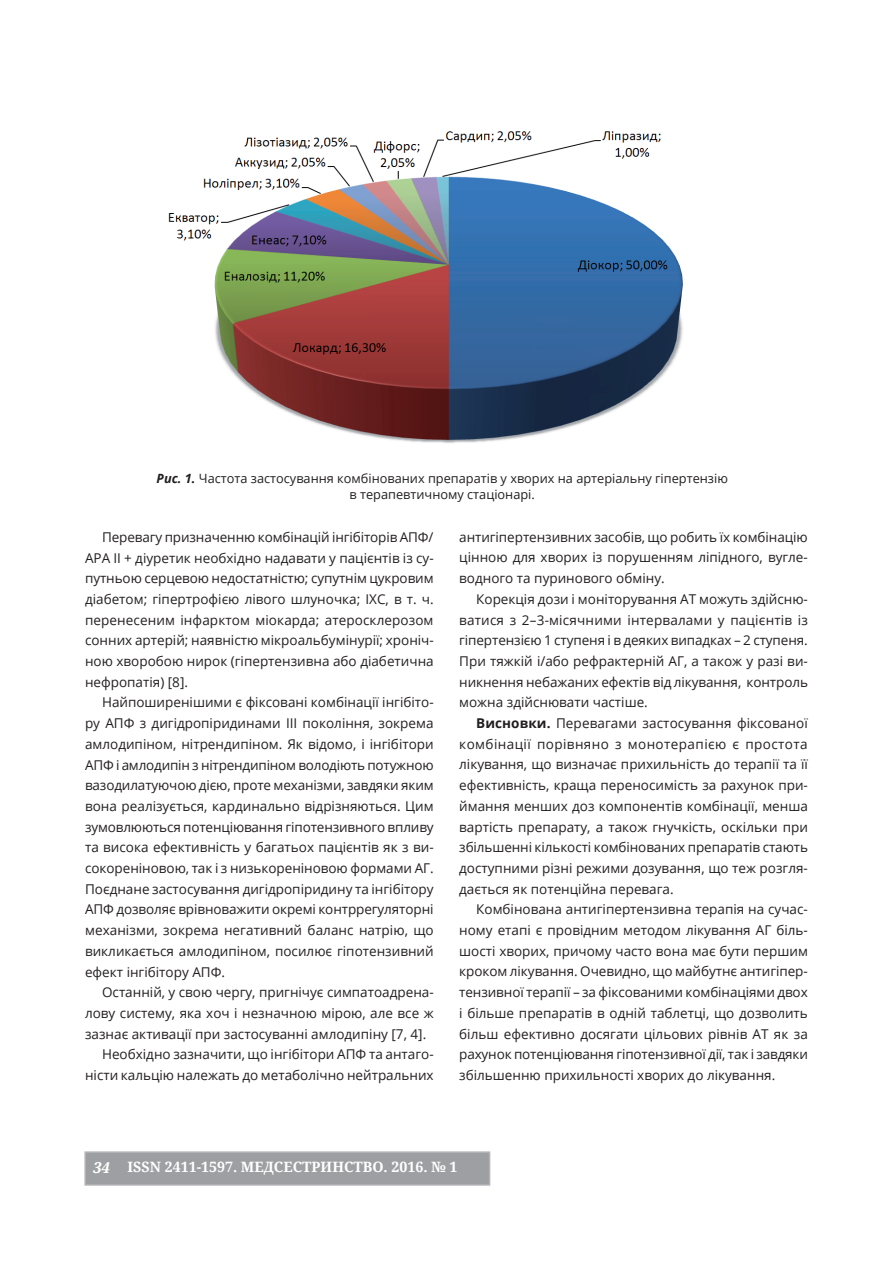
<style>
.page{position:relative;width:893px;height:1263px;background:#fff}
.page>*{position:absolute;margin:0;border:0;box-sizing:border-box;transform-origin:0 0}
.t1{font:700 14.25px "Noto Serif";color:#fff}
.t2{font:13.5px/20.7px "Open Sans";color:#231f20;text-align:justify}
.t3{font:12.75px/15.3px "Open Sans";color:#231f20;text-align:center}
.s1{font-weight:700;font-style:italic}
.s2{font-weight:700}
.s3{font-style:italic;font-size:15px}
</style>
<div class="page">
<div style="left:84px;top:1151px;width:406px;height:35px;background:#9d9fa2;border:2px solid #b2b3b7"></div>
<img style="left:168px;top:131px;width:515px;height:312px">
<p class="t3" style="left:157px;top:471px;width:573px"><span class="s1">Рис. 1.</span> Частота застосування комбінованих препаратів у хворих на артеріальну гіпертензію в терапевтичному стаціонарі.</p>
<p class="t2" style="left:85px;top:526px;width:350px;text-indent:17px">Перевагу призначенню комбінацій інгібіторів АПФ/ АРА ІІ + діуретик необхідно надавати у пацієнтів із су&shy;путньою серцевою недостатністю; супутнім цукровим діабетом; гіпертрофією лівого шлуночка; ІХС, в т. ч. перенесеним інфарктом міокарда; атеросклерозом сонних артерій; наявністю мікроальбумінурії; хроніч&shy;ною хворобою нирок (гіпертензивна або діабетична нефропатія) [8].</p>
<p class="t2" style="left:85px;top:692px;width:350px;text-indent:17px">Найпоширенішими є фіксовані комбінації інгібіто&shy;ру АПФ з дигідропіридинами ІІІ покоління, зокрема амлодипіном, нітрендипіном. Як відомо, і інгібітори АПФ і амлодипін з нітрендипіном володіють потужною вазодилатуючою дією, проте механізми, завдяки яким вона реалізується, кардинально відрізняються. Цим зумовлюються потенціювання гіпотензивного впливу та висока ефективність у багатьох пацієнтів як з ви&shy;сокореніновою, так і з низькореніновою формами АГ.<br>Поєднане застосування дигідропіридину та інгібітору АПФ дозволяє врівноважити окремі контррегуляторні механізми, зокрема негативний баланс натрію, що викликається амлодипіном, посилює гіпотензивний ефект інгібітору АПФ.</p>
<p class="t2" style="left:102px;top:982px;width:333px">Останній, у свою чергу, пригнічує симпатоадрена-</p>
<p class="t2" style="left:85px;top:1002px;width:350px">лову систему, яка хоч і незначною мірою, але все ж</p>
<p class="t2" style="left:85px;top:1023px;width:343px">зазнає активації при застосуванні амлодипіну [7, 4].</p>
<p class="t2" style="left:102px;top:1044px;width:333px">Необхідно зазначити, що інгібітори АПФ та антаго-</p>
<p class="t2" style="left:85px;top:1064px;width:350px">ністи кальцію належать до метаболічно нейтральних</p>
<p class="t2" style="left:459px;top:526px;width:350px">антигіпертензивних засобів, що робить їх комбінацію цінною для хворих із порушенням ліпідного, вугле&shy;водного та пуринового обміну.</p>
<p class="t2" style="left:459px;top:588px;width:350px;text-indent:17px">Корекція дози і моніторування АТ можуть здійсню&shy;ватися з 2–3-місячними інтервалами у пацієнтів із гіпертензією 1 ступеня і в деяких випадках – 2 ступеня.<br>При тяжкій і/або рефрактерній АГ, а також у разі ви&shy;никнення небажаних ефектів від лікування, контроль можна здійснювати частіше.</p>
<p class="t2" style="left:459px;top:712px;width:350px;text-indent:17px"><span class="s2">Висновки.</span> Перевагами застосування фіксованої комбінації порівняно з монотерапією є простота лікування, що визначає прихильність до терапії та її ефективність, краща переносимість за рахунок при&shy;ймання менших доз компонентів комбінації, менша вартість препарату, а також гнучкість, оскільки при збільшенні кількості комбінованих препаратів стають доступними різні режими дозування, що теж розгля&shy;дається як потенційна перевага.</p>
<p class="t2" style="left:459px;top:899px;width:350px;text-indent:17px">Комбінована антигіпертензивна терапія на сучас&shy;ному етапі є провідним методом лікування АГ біль&shy;шості хворих, причому часто вона має бути першим кроком лікування. Очевидно, що майбутнє антигіпер&shy;тензивної терапії – за фіксованими комбінаціями двох і більше препаратів в одній таблетці, що дозволить більш ефективно досягати цільових рівнів АТ як за рахунок потенціювання гіпотензивної дії, так і завдяки збільшенню прихильності хворих до лікування.</p>
<p class="t1" style="left:93px;top:1157px;width:44px"><span class="s3">34</span> ISSN</p>
<p class="t1" style="left:165px;top:1157px;width:139px">2411-1597. МЕДСЕСТРИНСТВО</p>
<p class="t1" style="left:384px;top:1157px;width:75px">. 2016. № 1</p>
</div>
